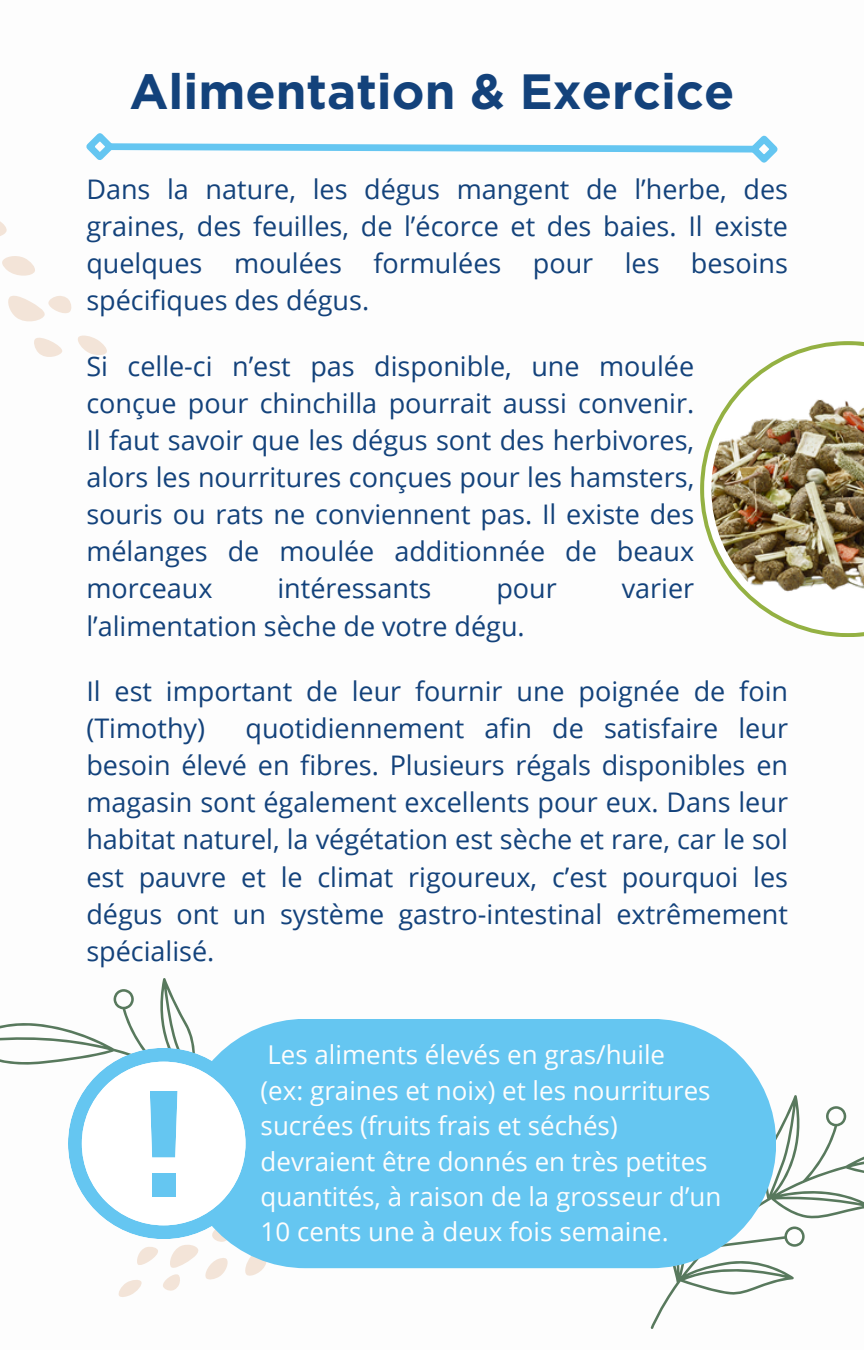
<style>
.page{position:relative;width:864px;height:1350px;background:#fff}
.page>*{position:absolute;margin:0;border:0;box-sizing:border-box;transform-origin:0 0}
.t1{font:700 49.5px "Gotham";color:#13427b}
.t2{font:27px/37.1px "Open Sans";color:#13427b;text-align:justify}
.t3{font:25.88px/35.6px "Open Sans";color:#fdfdfd}
</style>
<div class="page">
<svg style="left:651px;top:1095px;width:213px;height:234px"></svg>
<svg style="left:0;top:978px;width:294px;height:87px"></svg>
<div style="left:181px;top:1019px;width:595px;height:249px;background:#65c6f1;border-radius:125px"></div>
<svg style="left:68px;top:1048px;width:211px;height:249px"></svg>
<div style="left:152px;top:1173px;width:23px;height:23px;background:#65c6f1"></div>
<svg style="left:0;top:221px;width:107px;height:136px"></svg>
<svg style="left:86px;top:133px;width:692px;height:30px"></svg>
<svg style="left:700px;top:341px;width:164px;height:296px"></svg>
<div style="left:704px;top:345px;width:160px;height:288px;background:#fff"></div>
<img style="left:711px;top:352px;width:153px;height:274px">
<p class="t1" style="left:129px;top:62px;width:607px">Alimentation &amp; Exercice</p>
<p class="t2" style="left:86px;top:170px;width:703px">Dans la nature, les dégus mangent de l’herbe, des graines, des feuilles, de l’écorce et des baies. Il existe quelques moulées formulées pour les besoins spécifiques des dégus.</p>
<p class="t2" style="left:86px;top:347px;width:609px">Si celle-ci n’est pas disponible, une moulée conçue pour chinchilla pourrait aussi convenir.<br>Il faut savoir que les dégus sont des herbivores, alors les nourritures conçues pour les hamsters, souris ou rats ne conviennent pas. Il existe des mélanges de moulée additionnée de beaux morceaux</p>
<p class="t2" style="left:277px;top:569px;width:155px">intéressants</p>
<p class="t2" style="left:496px;top:569px;width:62px">pour</p>
<p class="t2" style="left:622px;top:569px;width:74px">varier</p>
<p class="t2" style="left:86px;top:607px;width:440px">l’alimentation sèche de votre dégu.</p>
<h1 class="t2" style="left:86px;top:672px;width:703px">Il est important de leur fournir une poignée de foin (Timothy)</h1>
<h1 class="t2" style="left:86px;top:709px;width:703px;text-indent:159px">quotidiennement afin de satisfaire leur besoin élevé en fibres. Plusieurs régals disponibles en magasin sont également excellents pour eux. Dans leur habitat naturel, la végétation est sèche et rare, car le sol est pauvre et le climat rigoureux, c’est pourquoi les dégus ont un système gastro-intestinal extrêmement spécialisé.</h1>
<p class="t3" style="left:267px;top:1036px;width:399px">Les aliments élevés en gras/huile</p>
<p class="t3" style="left:261px;top:1072px;width:462px">(ex: graines et noix) et les nourritures sucrées (fruits frais et séchés) devraient être donnés en très petites quantités, à raison de la grosseur d’un 10 cents une à deux fois semaine.</p>
</div>
